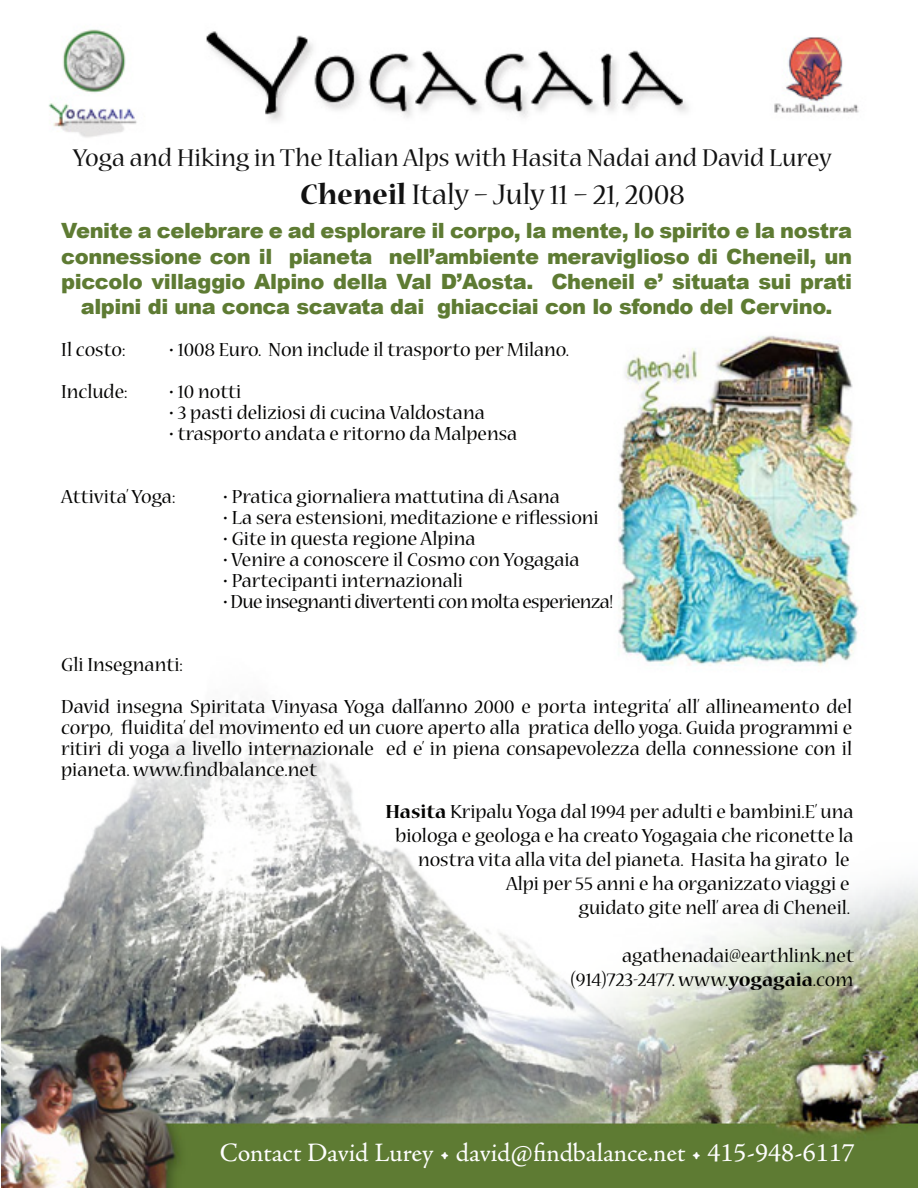
<style>
.page{position:relative;width:918px;height:1188px;background:#fff}
.page>*{position:absolute;margin:0;border:0;box-sizing:border-box;transform-origin:0 0}
.t1{font:31.5px "Nueva Std";color:#121212}
.t2{font:27px "Nueva Std";color:#121212}
.t3{font:26.55px "Adobe Jenson Pro";color:#fefefe}
.t4{font:21px/24px "Nueva Std";color:#030302;text-align:right}
.t5{font:900 21px/25.2px "Arial";letter-spacing:-.02em;color:#5e7b33;text-align:center}
.t6{font:21px "Nueva Std";letter-spacing:-.025em;color:#030302}
.s1{font-weight:700}
</style>
<div class="page">
<img style="left:2px;top:29px;width:916px;height:1159px">
<p class="t2" style="left:73px;top:145px;width:760px">Yoga and Hiking in The Italian Alps with Hasita Nadai and David Lurey</p>
<h1 class="t1" style="left:300px;top:180px;width:386px"><span class="s1">Cheneil</span> Italy – July 11 – 21, 2008</h1>
<p class="t5" style="left:61px;top:218px;width:793px">Venite a celebrare e ad esplorare il corpo, la mente, lo spirito e la nostra connessione con il pianeta nell’ambiente meraviglioso di Cheneil, un piccolo villaggio Alpino della Val D’Aosta. Cheneil e’ situata sui prati alpini di una conca scavata dai ghiacciai con lo sfondo del Cervino.</p>
<p class="t4" style="left:61px;top:339px;width:66px">Il costo:</p>
<p class="t4" style="left:169px;top:339px;width:401px">• 1008 Euro. Non include il trasporto per Milano.</p>
<p class="t4" style="left:61px;top:381px;width:68px">Include:</p>
<p class="t4" style="left:169px;top:381px;width:74px">• 10 notti</p>
<p class="t4" style="left:169px;top:402px;width:317px">• 3 pasti deliziosi di cucina Valdostana</p>
<p class="t4" style="left:169px;top:423px;width:349px">• trasporto andata e ritorno da Malpensa</p>
<p class="t4" style="left:61px;top:486px;width:116px">Attivita’ Yoga:</p>
<p class="t4" style="left:223px;top:486px;width:338px">• Pratica giornaliera mattutina di Asana</p>
<p class="t4" style="left:223px;top:507px;width:377px">• La sera estensioni, meditazione e riflessioni</p>
<p class="t4" style="left:223px;top:528px;width:254px">• Gite in questa regione Alpina</p>
<p class="t4" style="left:223px;top:549px;width:358px">• Venire a conoscere il Cosmo con Yogagaia</p>
<p class="t4" style="left:223px;top:570px;width:241px">• Partecipanti internazionali</p>
<p class="t6" style="left:223px;top:592px;width:391px">• Due insegnanti divertenti con molta esperienza!</p>
<p class="t4" style="left:61px;top:645px;width:792px;line-height:42px;text-align:left">Gli Insegnanti:<br>David insegna Spiritata Vinyasa Yoga dall’anno 2000 e porta integrita’ all’ allineamento del</p>
<p class="t4" style="left:61px;top:718px;width:793px;line-height:21px;text-align:justify">corpo, fluidita’ del movimento ed un cuore aperto alla pratica dello yoga. Guida programmi e ritiri di yoga a livello internazionale ed e’ in piena consapevolezza della connessione con il pianeta. www.findbalance.net</p>
<p class="t4" style="left:385px;top:800px;width:470px"><span class="s1">Hasita</span> Kripalu Yoga dal 1994 per adulti e bambini.E’ una biologa e geologa e ha creato Yogagaia che riconette la nostra vita alla vita del pianeta. Hasita ha girato le Alpi per 55 anni e ha organizzato viaggi e<br>guidato gite nell’ area di Cheneil.</p>
<p class="t4" style="left:571px;top:944px;width:285px">agathenadai@earthlink.net (914)723-2477. www.<span class="s1">yogagaia</span>.com</p>
<p class="t3" style="left:220px;top:1137px;width:637px">Contact David Lurey • david@findbalance.net • 415-948-6117</p>
</div>
